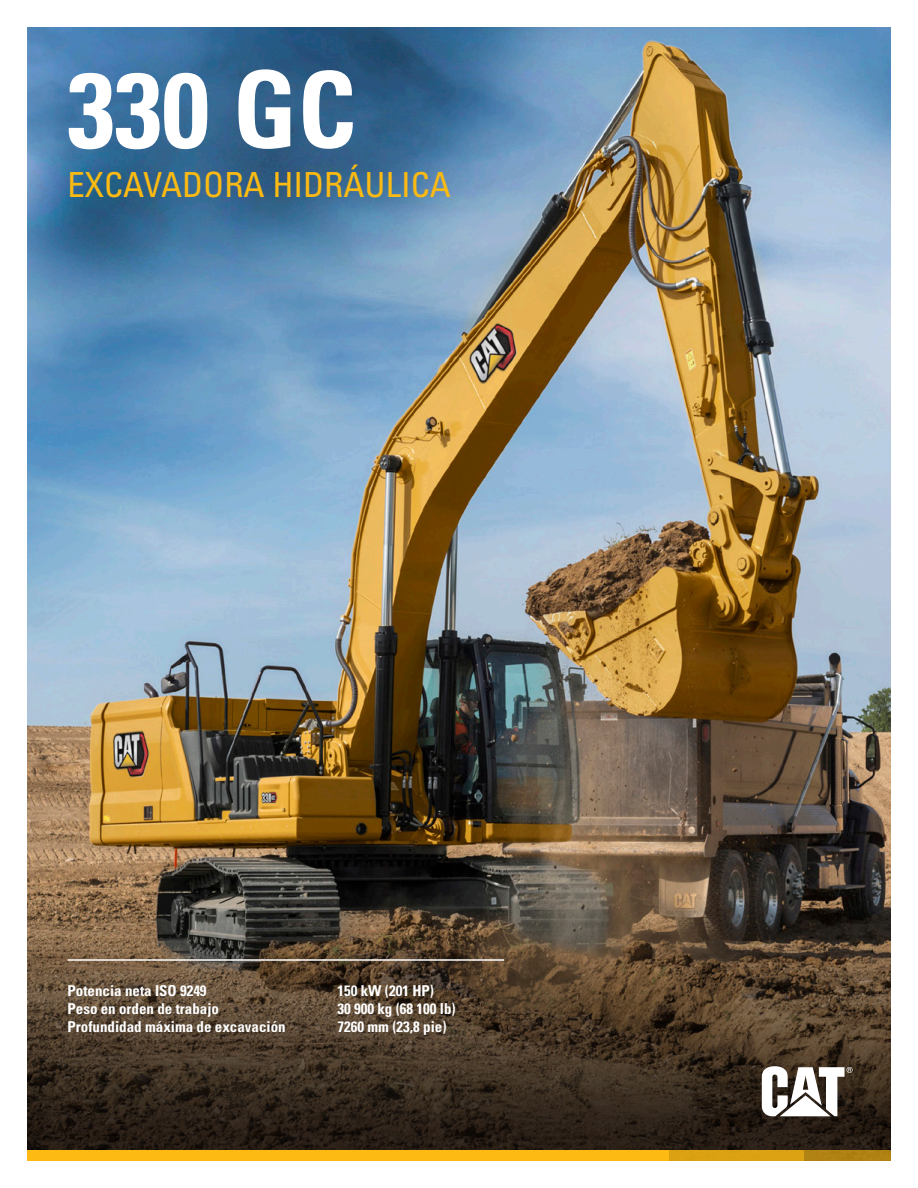
<style>
.page{position:relative;width:918px;height:1188px;background:#fff}
.page>*{position:absolute;margin:0;border:0;box-sizing:border-box;transform-origin:0 0}
.t1{font:106.2px "Univers LTCYR 67 Bold Cond";color:#fff}
.t2{font:condensed 34.5px "Univers LTCYR 57";color:#fcba13}
.t3{font:15px "Univers LTCYR 67 Bold Cond";color:#fff}
</style>
<div class="page">
<img style="left:27px;top:27px;width:864px;height:452px">
<img style="left:27px;top:479px;width:864px;height:672px">
<div style="left:27px;top:1151px;width:641px;height:10px;background:#fcba13"></div>
<div style="left:667px;top:1151px;width:137px;height:10px;background:#dba213"></div>
<div style="left:804px;top:1151px;width:87px;height:10px;background:#b18213"></div>
<svg style="left:762px;top:1066px;width:91px;height:50px"></svg>
<hr style="left:68px;top:959px;width:436px;height:2px;background:#fff">
<h1 class="t1" style="left:68px;top:45px;width:290px">330 GC</h1>
<h2 class="t2" style="left:68px;top:163px;width:385px">EXCAVADORA HIDRÁULICA</h2>
<p class="t3" style="left:68px;top:981px;width:141px">Potencia neta ISO 9249</p>
<p class="t3" style="left:338px;top:981px;width:98px">150 kW (201 HP)</p>
<p class="t3" style="left:68px;top:999px;width:153px">Peso en orden de trabajo</p>
<p class="t3" style="left:338px;top:999px;width:120px">30 900 kg (68 100 lb)</p>
<p class="t3" style="left:68px;top:1017px;width:220px">Profundidad máxima de excavación</p>
<p class="t3" style="left:338px;top:1017px;width:111px">7260 mm (23,8 pie)</p>
</div>
